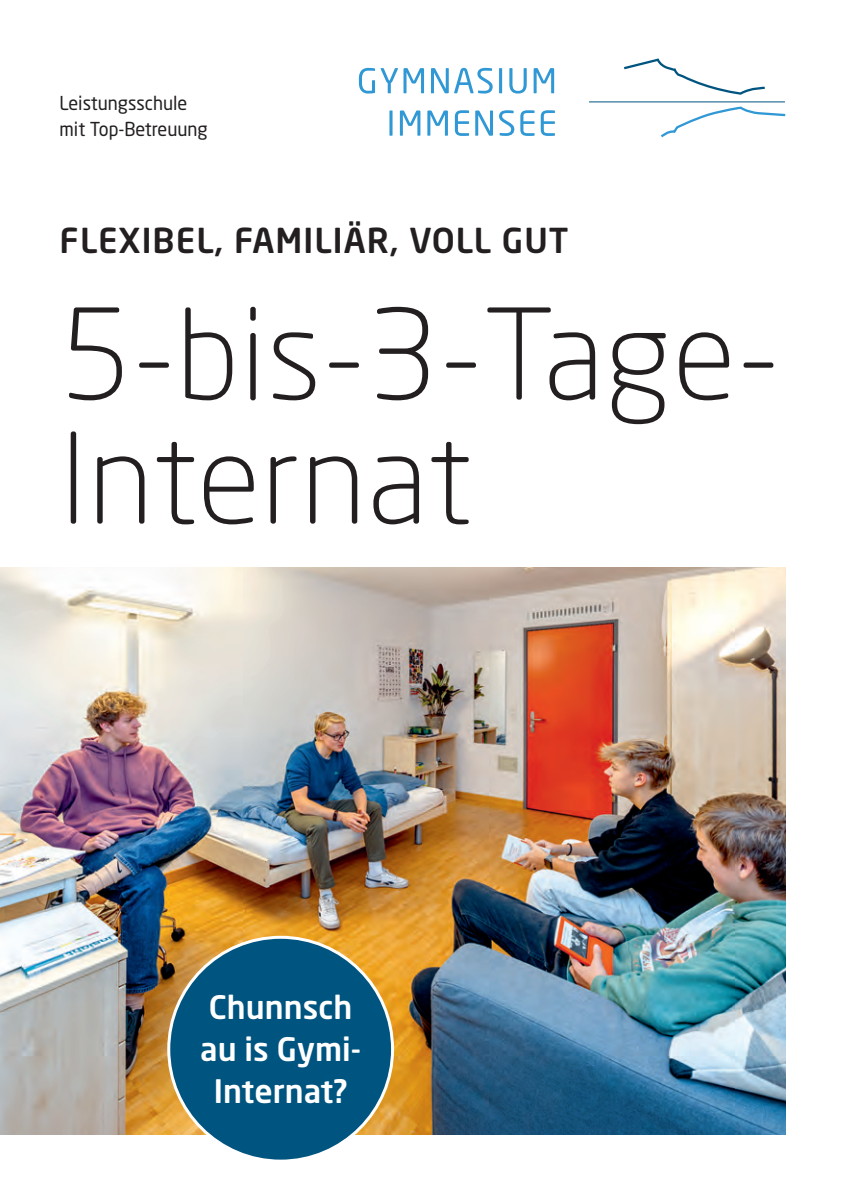
<style>
.page{position:relative;width:842px;height:1191px;background:#fff}
.page>*{position:absolute;margin:0;border:0;box-sizing:border-box;transform-origin:0 0}
.t1{font:300 124px/124px "Neo Sans Pro";letter-spacing:.01em;color:#231f20}
.t2{font:500 34px "Neo Sans Pro";letter-spacing:.03em;color:#231f20}
.t3{font:500 32px/42px "Neo Sans Pro";color:#fff;text-align:center}
.t4{font:19px/26px "Neo Sans Pro";color:#231f20;scale:.95 1}
</style>
<div class="page">
<svg style="left:389px;top:110px;width:166px;height:26px"></svg>
<svg style="left:359px;top:68px;width:195px;height:26px"></svg>
<svg style="left:624px;top:58px;width:141px;height:37px"></svg>
<hr style="left:589px;top:101px;width:196px;height:1px;background:#005480">
<svg style="left:660px;top:108px;width:125px;height:29px"></svg>
<img style="left:0;top:567px;width:785px;height:567px">
<div style="left:169px;top:937px;width:224px;height:224px;background:#005480;border-radius:50%"></div>
<p class="t4" style="left:60px;top:89px;width:157px">Leistungsschule mit Top-Betreuung</p>
<h2 class="t2" style="left:60px;top:219px;width:511px">FLEXIBEL, FAMILIÄR, VOLL GUT</h2>
<h1 class="t1" style="left:60px;top:291px;width:722px">5-bis-3-Tage-<br>Internat</h1>
<h3 class="t3" style="left:200px;top:986px;width:162px">Chunnsch au is Gymi-<br>Internat?</h3>
</div>
